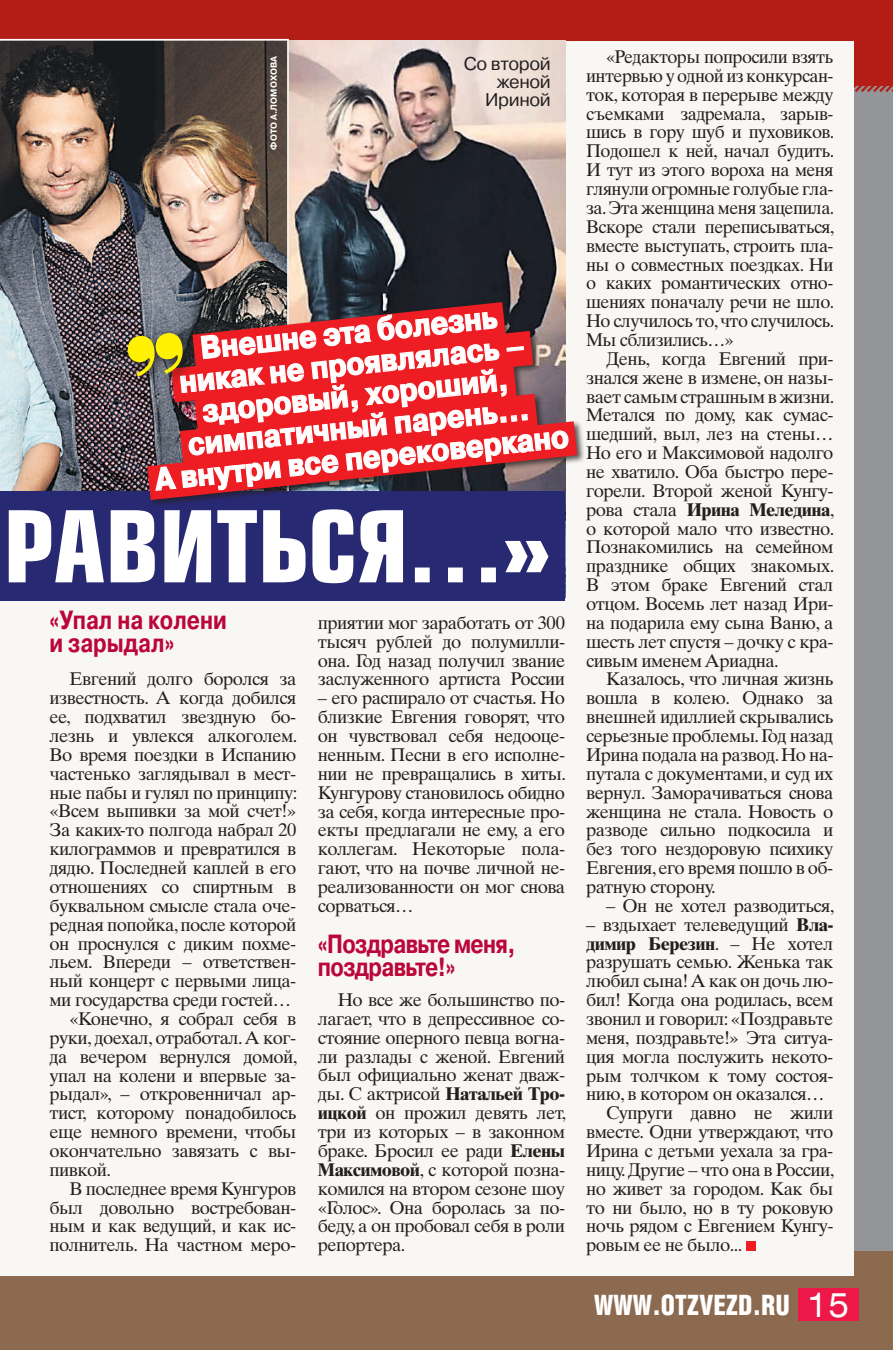
<style>
.page{position:relative;width:893px;height:1350px;background:#fff}
.page>*{position:absolute;margin:0;border:0;box-sizing:border-box;transform-origin:0 0}
.t1{font:700 96.25px "Europe Cond";color:#fff}
.t2{font:700 31.5px/31.5px "Pragmatica";color:#fff;text-align:center;scale:.9 1}
.t3{font:900 28.18px "Helios Cond";color:#fff;scale:.92 1}
.t4{font:700 26.25px/22.8px "Pragmatica";letter-spacing:-.03em;color:#ba0639;scale:.81 1}
.t5{font:700 26.25px/22.8px "Pragmatica";color:#ba0639;scale:.81 1}
.t6{font:18.38px/18.9px "Times Ten LTCYR";letter-spacing:-.03em;color:#231f20;text-align:justify}
.t7{font:700 18.38px "Times Ten LTCYR";letter-spacing:-.03em;color:#231f20}
.t8{font:18.38px/18.4px "Pragmatica C";letter-spacing:-.02em;color:#231f20;text-align:right}
.t9{font:700 8.75px "Pragmatica";letter-spacing:.01em;color:#fff}
.s1{font-weight:700}
.s2{font-weight:400}
.s3{font-family:"Helios Ext";font-weight:400;font-size:33.43px}
</style>
<div class="page">
<div style="left:0;top:0;width:893px;height:1349px;background:#939598"></div>
<div style="left:0;top:1250px;width:893px;height:99px;background:#8c6a50"></div>
<div style="left:0;top:0;width:893px;height:95px;background:#b41d15"></div>
<div style="left:798px;top:1288px;width:60px;height:32px;background:#ed1748"></div>
<div style="left:0;top:41px;width:853px;height:1234px;background:#f9f7f4"></div>
<div style="left:746px;top:1241px;width:10px;height:10px;background:#ee1d23"></div>
<img style="left:289px;top:41px;width:276px;height:241px">
<img style="left:0;top:39px;width:289px;height:452px">
<div style="left:0;top:491px;width:565px;height:109px;background:#282973"></div>
<svg style="left:112px;top:401px;width:472px;height:119px"></svg>
<div style="left:122px;top:327px;width:73px;height:61px;background:#231f20;opacity:.75"></div>
<img style="left:128px;top:282px;width:445px;height:214px">
<p class="t9" style="left:268px;top:150px;width:95px;rotate:-90deg">фото А.ЛОМОХОВа</p>
<p class="t8" style="left:464px;top:54px;width:89px">Со второй женой<br>Ириной</p>
<h2 class="t2" style="left:140px;top:339px;width:468px;rotate:-6deg">Внешне эта болезнь<br>никак не проявлялась – здоровый, хороший, симпатичный парень…<br>А внутри все перековеркано</h2>
<h1 class="t1" style="left:3px;top:483px;width:550px">равиться…»</h1>
<h3 class="t5" style="left:50px;top:609px;width:220px">«Упал на колени и зарыдал»</h3>
<p class="t6" style="left:69px;top:669px;width:228px">Евгений долго боролся за</p>
<p class="t6" style="left:50px;top:688px;width:248px">известность. А когда добился</p>
<p class="t6" style="left:50px;top:707px;width:248px">ее, подхватил звездную бо-</p>
<p class="t6" style="left:50px;top:726px;width:249px">лезнь и увлекся алкоголем.</p>
<p class="t6" style="left:50px;top:745px;width:248px">Во время поездки в Испанию</p>
<p class="t6" style="left:50px;top:764px;width:248px">частенько заглядывал в мест-</p>
<p class="t6" style="left:50px;top:782px;width:249px">ные пабы и гулял по принципу:</p>
<p class="t6" style="left:50px;top:801px;width:248px">«Всем выпивки за мой счет!»</p>
<p class="t6" style="left:50px;top:820px;width:248px">За каких-то полгода набрал 20</p>
<p class="t6" style="left:50px;top:839px;width:248px">килограммов и превратился в</p>
<p class="t6" style="left:50px;top:858px;width:248px">дядю. Последней каплей в его</p>
<p class="t6" style="left:50px;top:877px;width:248px">отношениях со спиртным в</p>
<p class="t6" style="left:50px;top:895px;width:248px">буквальном смысле стала оче-</p>
<p class="t6" style="left:50px;top:914px;width:248px">редная попойка, после которой</p>
<p class="t6" style="left:50px;top:933px;width:248px">он проснулся с диким похме-</p>
<p class="t6" style="left:50px;top:952px;width:248px">льем. Впереди – ответствен-</p>
<p class="t6" style="left:50px;top:971px;width:248px">ный концерт с первыми лица-</p>
<p class="t6" style="left:50px;top:990px;width:243px">ми государства среди гостей…</p>
<p class="t6" style="left:69px;top:1009px;width:228px">«Конечно, я собрал себя в</p>
<p class="t6" style="left:50px;top:1027px;width:248px">руки, доехал, отработал. А ког-</p>
<p class="t6" style="left:50px;top:1046px;width:249px">да вечером вернулся домой,</p>
<p class="t6" style="left:50px;top:1065px;width:248px">упал на колени и впервые за-</p>
<p class="t6" style="left:50px;top:1084px;width:248px">рыдал», – откровенничал ар-</p>
<p class="t6" style="left:50px;top:1103px;width:248px">тист, которому понадобилось</p>
<p class="t6" style="left:50px;top:1122px;width:248px">еще немного времени, чтобы</p>
<p class="t6" style="left:50px;top:1141px;width:248px">окончательно завязать с вы-</p>
<p class="t6" style="left:50px;top:1159px;width:63px">пивкой.</p>
<p class="t6" style="left:69px;top:1178px;width:228px">В последнее время Кунгуров</p>
<p class="t6" style="left:50px;top:1197px;width:248px">был довольно востребован-</p>
<p class="t6" style="left:50px;top:1216px;width:248px">ным и как ведущий, и как ис-</p>
<p class="t6" style="left:50px;top:1235px;width:248px">полнитель. На частном меро-</p>
<p class="t6" style="left:318px;top:613px;width:249px">приятии мог заработать от 300 тысяч рублей до полумилли&shy;она. Год назад получил звание заслуженного артиста России</p>
<p class="t6" style="left:318px;top:688px;width:250px">– его распирало от счастья. Но близкие Евгения говорят, что он чувствовал себя недооце&shy;ненным. Песни в его исполне&shy;нии не превращались в хиты.<br>Кунгурову становилось обидно за себя, когда интересные про&shy;екты предлагали не ему, а его коллегам. Некоторые пола&shy;гают, что на почве личной не&shy;реализованности он мог снова сорваться…</p>
<h3 class="t4" style="left:318px;top:933px;width:246px">«Поздравьте меня, поздравьте!»</h3>
<p class="t6" style="left:318px;top:990px;width:250px;text-indent:20px">Но все же большинство по&shy;лагает, что в депрессивное со&shy;стояние оперного певца вогна&shy;ли разлады с женой. Евгений был официально женат дваж&shy;ды. С актрисой <span class="s1">Натальей Тро&shy;ицкой</span> он прожил девять лет, три из которых – в законном браке. Бросил ее ради <span class="s1">Елены Максимовой</span>, с которой позна&shy;комился на втором сезоне шоу «Голос». Она боролась за по&shy;беду, а он пробовал себя в роли репортера.</p>
<p class="t6" style="left:586px;top:47px;width:250px;text-indent:20px">«Редакторы попросили взять интервью у одной из конкурсан&shy;ток, которая в перерыве между съемками задремала, зарыв&shy;шись в гору шуб и пуховиков.<br>Подошел к ней, начал будить.<br>И тут из этого вороха на меня глянули огромные голубые гла&shy;за. Эта женщина меня зацепила.<br>Вскоре стали переписываться, вместе выступать, строить пла&shy;ны о совместных поездках. Ни о каких романтических отно&shy;шениях поначалу речи не шло.<br>Но случилось то, что случилось.<br>Мы сблизились…»</p>
<p class="t6" style="left:586px;top:349px;width:250px;text-indent:20px">День, когда Евгений при&shy;знался жене в измене, он назы&shy;вает самым страшным в жизни.<br>Метался по дому, как сумас&shy;шедший, выл, лез на стены… Но его и Максимовой надолго не хватило. Оба быстро пере&shy;горели. Второй женой Кунгу&shy;рова стала <span class="s1">Ирина Меледина</span>, о которой мало что известно.<br>Познакомились на семейном празднике общих знакомых.<br>В этом браке Евгений стал отцом. Восемь лет назад Ири&shy;на подарила ему сына Ваню, а шесть лет спустя – дочку с кра&shy;сивым именем Ариадна.</p>
<p class="t6" style="left:586px;top:669px;width:249px;text-indent:20px">Казалось, что личная жизнь вошла в колею. Однако за внешней идиллией скрывались серьезные проблемы. Год назад Ирина подала на развод. Но на&shy;путала с документами, и суд их вернул. Заморачиваться снова женщина не стала. Новость о разводе сильно подкосила и без того нездоровую психику Евгения, его время пошло в об&shy;ратную сторону.</p>
<p class="t6" style="left:606px;top:896px;width:230px">– Он не хотел разводиться,</p>
<p class="t6" style="left:586px;top:914px;width:249px">– вздыхает телеведущий <span class="s1">Вла-</span></p>
<p class="t7" style="left:586px;top:932px;width:249px">димир Березин<span class="s2">. – Не хотел</span></p>
<p class="t6" style="left:586px;top:952px;width:249px">разрушать семью. Женька так</p>
<p class="t6" style="left:586px;top:971px;width:249px">любил сына! А как он дочь лю-</p>
<p class="t6" style="left:586px;top:990px;width:249px">бил! Когда она родилась, всем</p>
<p class="t6" style="left:586px;top:1009px;width:249px">звонил и говорил: «Поздравьте</p>
<p class="t6" style="left:586px;top:1028px;width:249px">меня, поздравьте!» Эта ситуа-</p>
<p class="t6" style="left:586px;top:1046px;width:249px">ция могла послужить некото-</p>
<p class="t6" style="left:586px;top:1065px;width:249px">рым толчком к тому состоя-</p>
<p class="t6" style="left:586px;top:1084px;width:240px">нию, в котором он оказался…</p>
<p class="t6" style="left:606px;top:1103px;width:229px">Супруги давно не жили</p>
<p class="t6" style="left:586px;top:1122px;width:249px">вместе. Одни утверждают, что</p>
<p class="t6" style="left:586px;top:1141px;width:249px">Ирина с детьми уехала за гра-</p>
<p class="t6" style="left:586px;top:1159px;width:250px">ницу. Другие – что она в России,</p>
<p class="t6" style="left:586px;top:1178px;width:249px">но живет за городом. Как бы</p>
<p class="t6" style="left:586px;top:1197px;width:249px">то ни было, но в ту роковую</p>
<p class="t6" style="left:586px;top:1216px;width:249px">ночь рядом с Евгением Кунгу-</p>
<p class="t6" style="left:586px;top:1235px;width:158px">ровым ее не было...</p>
<h3 class="t3" style="left:594px;top:1288px;width:279px">WWW.OTZVEZD.RU <span class="s3">15</span></h3>
</div>
